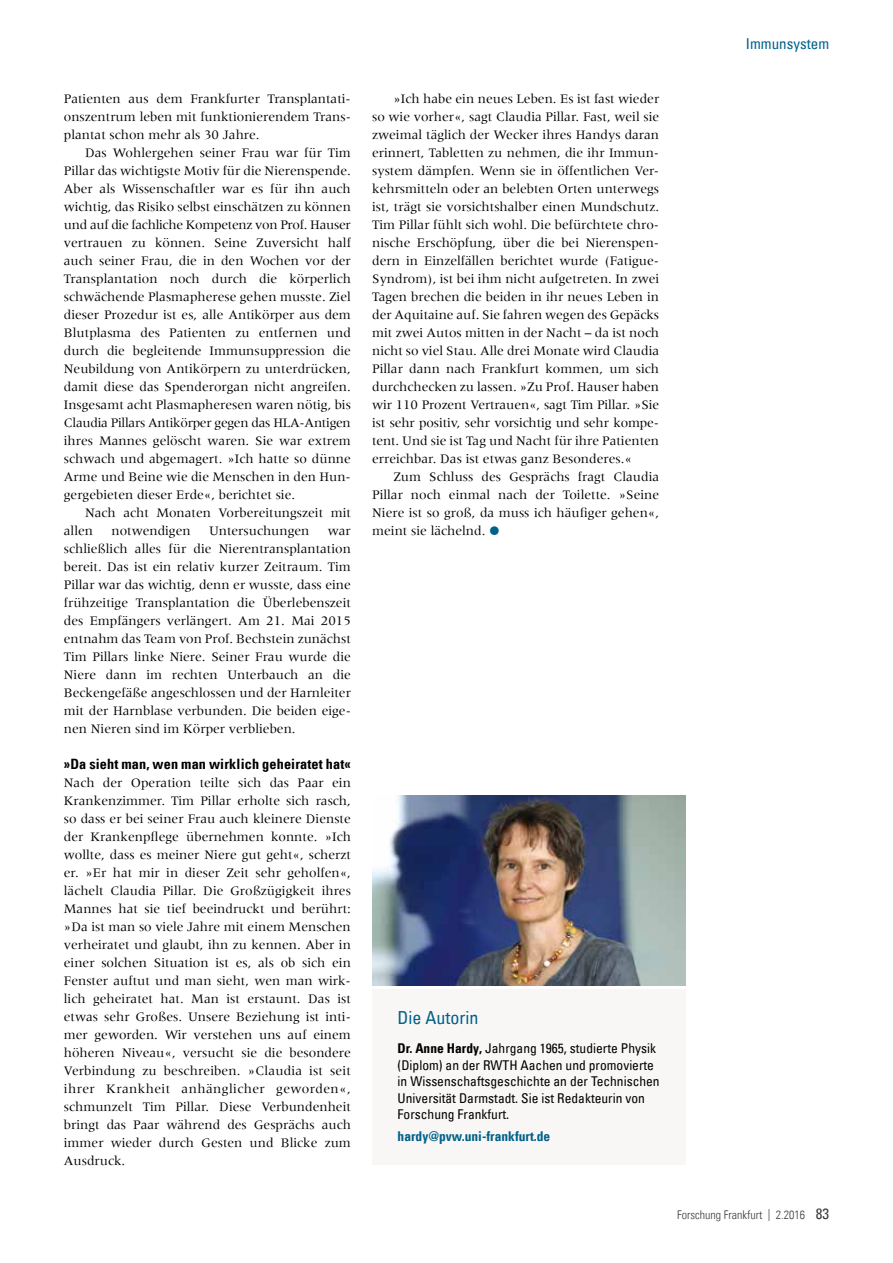
<style>
.page{position:relative;width:893px;height:1263px;background:#fff}
.page>*{position:absolute;margin:0;border:0;box-sizing:border-box;transform-origin:0 0}
.t1{font:condensed 18px "Univers Com 57";color:#006189}
.t2{font:condensed 15px "Univers Com 57";color:#006189}
.t3{font:14.25px "Univers Com 67 Bold Cond";letter-spacing:.01em;color:#000}
.t4{font:13.5px/18px "Meridien";color:#000;text-align:justify}
.t5{font:condensed 13.5px/16.5px "Univers Com 57";color:#000}
.t6{font:13.5px "Univers Com 67 Bold Cond";color:#006189}
.t7{font:12px "Univers Com 47 Light Cond";color:#3b3b3a}
.s1{font-family:"Univers Com 67 Bold Cond";font-stretch:normal}
.s2{font-family:"Univers Com 57";font-stretch:condensed;font-size:15px}
</style>
<div class="page">
<div style="left:372px;top:989px;width:314px;height:176px;background:#f9f7f5"></div>
<img style="left:372px;top:796px;width:314px;height:190px">
<p class="t4" style="left:64px;top:90px;width:289px">Patienten aus dem Frankfurter Transplantati&shy;onszentrum leben mit funktionierendem Trans&shy;plantat schon mehr als 30 Jahre.</p>
<p class="t4" style="left:64px;top:144px;width:289px;text-indent:21px">Das Wohlergehen seiner Frau war für Tim Pillar das wichtigste Motiv für die Nierenspende.<br>Aber als Wissenschaftler war es für ihn auch wichtig, das Risiko selbst einschätzen zu können und auf die fachliche Kompetenz von Prof. Hauser vertrauen zu können. Seine Zuversicht half auch seiner Frau, die in den Wochen vor der Transplantation noch durch die körperlich schwächende Plasmapherese gehen musste. Ziel dieser Prozedur ist es, alle Antikörper aus dem Blutplasma des Patienten zu entfernen und durch die begleitende Immunsuppression die Neubildung von Antikörpern zu unterdrücken, damit diese das Spenderorgan nicht angreifen.<br>Insgesamt acht Plasmapheresen waren nötig, bis Claudia Pillars Antikörper gegen das HLA-Antigen ihres Mannes gelöscht waren. Sie war extrem schwach und abgemagert. »Ich hatte so dünne Arme und Beine wie die Menschen in den Hun&shy;gergebieten dieser Erde«, berichtet sie.</p>
<p class="t4" style="left:64px;top:504px;width:288px;text-indent:21px">Nach acht Monaten Vorbereitungszeit mit allen</p>
<p class="t4" style="left:111px;top:522px;width:81px">notwendigen</p>
<p class="t4" style="left:209px;top:522px;width:102px">Untersuchungen</p>
<p class="t4" style="left:64px;top:522px;width:289px;text-indent:264px">war schließlich alles für die Nierentransplantation bereit. Das ist ein relativ kurzer Zeitraum. Tim Pillar war das wichtig, denn er wusste, dass eine frühzeitige Transplantation die Überlebenszeit des Empfängers verlängert. Am 21. Mai 2015 entnahm das Team von Prof. Bechstein zunächst Tim Pillars linke Niere. Seiner Frau wurde die Niere dann im rechten Unterbauch an die Beckengefäße angeschlossen und der Harnleiter mit der Harnblase verbunden. Die beiden eige&shy;nen Nieren sind im Körper verblieben.</p>
<p class="t3" style="left:64px;top:755px;width:288px">»Da sieht man, wen man wirklich geheiratet hat«</p>
<p class="t4" style="left:64px;top:774px;width:289px">Nach der Operation teilte sich das Paar ein Krankenzimmer. Tim Pillar erholte sich rasch, so dass er bei seiner Frau auch kleinere Dienste der Krankenpflege übernehmen konnte. »Ich wollte, dass es meiner Niere gut geht«, scherzt er. »Er hat mir in dieser Zeit sehr geholfen«, lächelt Claudia Pillar. Die Großzügigkeit ihres Mannes hat sie tief beeindruckt und berührt: »Da ist man so viele Jahre mit einem Menschen verheiratet und glaubt, ihn zu kennen. Aber in einer solchen Situation ist es, als ob sich ein Fenster auftut und man sieht, wen man wirk&shy;lich geheiratet hat. Man ist erstaunt. Das ist etwas sehr Großes. Unsere Beziehung ist inti&shy;mer geworden. Wir verstehen uns auf einem höheren Niveau«, versucht sie die besondere Verbindung zu beschreiben. »Claudia ist seit ihrer Krankheit anhänglicher geworden«, schmunzelt Tim Pillar. Diese Verbundenheit bringt das Paar während des Gesprächs auch immer wieder durch Gesten und Blicke zum Ausdruck.</p>
<p class="t4" style="left:372px;top:90px;width:289px;text-indent:21px">»Ich habe ein neues Leben. Es ist fast wieder so wie vorher«, sagt Claudia Pillar. Fast, weil sie zweimal täglich der Wecker ihres Handys daran erinnert, Tabletten zu nehmen, die ihr Immun&shy;system dämpfen. Wenn sie in öffentlichen Ver&shy;kehrsmitteln oder an belebten Orten unterwegs ist, trägt sie vorsichtshalber einen Mundschutz.<br>Tim Pillar fühlt sich wohl. Die befürchtete chro&shy;nische Erschöpfung, über die bei Nierenspen&shy;dern in Einzelfällen berichtet wurde (Fatigue-Syndrom), ist bei ihm nicht aufgetreten. In zwei Tagen brechen die beiden in ihr neues Leben in der Aquitaine auf. Sie fahren wegen des Gepäcks mit zwei Autos mitten in der Nacht – da ist noch nicht so viel Stau. Alle drei Monate wird Claudia Pillar dann nach Frankfurt kommen, um sich durchchecken zu lassen. »Zu Prof. Hauser haben wir 110 Prozent Vertrauen«, sagt Tim Pillar. »Sie ist sehr positiv, sehr vorsichtig und sehr kompe&shy;tent. Und sie ist Tag und Nacht für ihre Patienten erreichbar. Das ist etwas ganz Besonderes.«</p>
<p class="t4" style="left:372px;top:467px;width:289px;text-indent:21px">Zum Schluss des Gesprächs fragt Claudia Pillar noch einmal nach der Toilette. »Seine Niere ist so groß, da muss ich häufiger gehen«, meint sie lächelnd.</p>
<p class="t2" style="left:746px;top:34px;width:85px">Immunsystem</p>
<h1 class="t1" style="left:398px;top:1006px;width:82px">Die Autorin</h1>
<p class="t5" style="left:398px;top:1040px;width:264px"><span class="s1">Dr. Anne Hardy,</span> Jahrgang 1965, studierte Physik (Diplom) an der RWTH Aachen und promovierte in Wissenschaftsgeschichte an der Technischen U niversität Darmstadt. Sie ist Redakteurin von Forschung Frankfurt.</p>
<p class="t6" style="left:398px;top:1128px;width:154px">hardy@pvw.uni-frankfurt.de</p>
<p class="t7" style="left:677px;top:1208px;width:153px">Forschung Frankfurt | 2.2016 <span class="s2">83</span></p>
</div>
